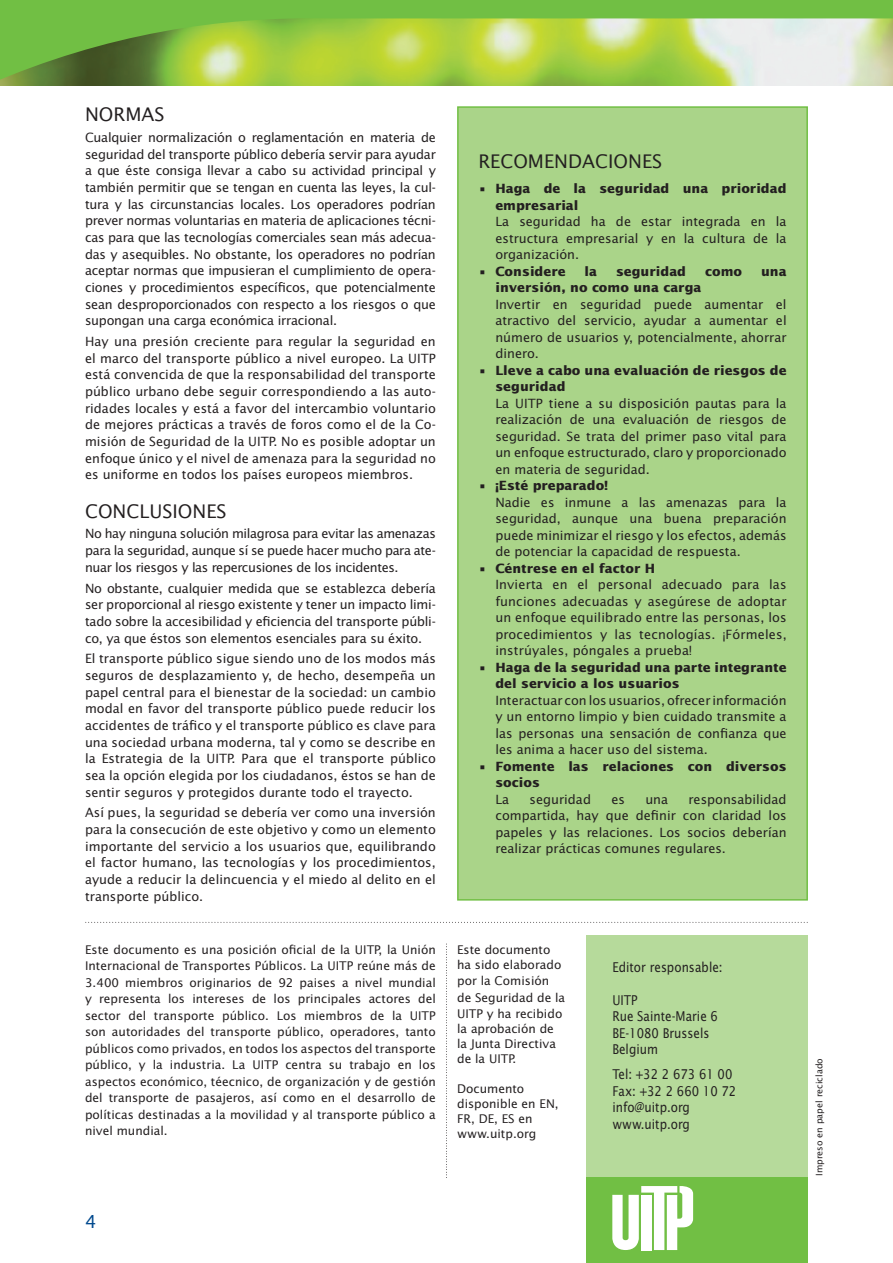
<style>
.page{position:relative;width:893px;height:1263px;background:#fff}
.page>*{position:absolute;margin:0;border:0;box-sizing:border-box;transform-origin:0 0}
.Sous-titre_1{font:18.75px "Lucida Sans";color:#231f20}
.t1{font:18px "Lucida Sans";color:#01498e}
.Texte{font:13.5px/16.5px "Lucida Sans";color:#231f20;scale:.87 1}
.Texte-2{font:12.75px/16.6px "Lucida Sans";letter-spacing:-.02em;color:#231f20;text-align:justify}
.Texte_retrait{font:12.75px/16.5px "Lucida Sans";color:#231f20;text-align:justify}
.Texte_retrait-2{font:700 12.75px/16.5px "Lucida Sans";color:#231f20}
.Text{font:12px/16.5px "Lucida Sans";color:#231f20}
.t2{font:9px "Lucida Sans";color:#231f20}
.s1{font-weight:400}
</style>
<div class="page">
<div style="left:457px;top:106px;width:351px;height:794px;background:#aad489;border:2px solid #71bf44"></div>
<div style="left:587px;top:935px;width:221px;height:247px;background:#b6da9b"></div>
<svg style="left:446px;top:944px;width:1px;height:234px"></svg>
<svg style="left:86px;top:922px;width:722px;height:1px"></svg>
<div style="left:587px;top:1178px;width:221px;height:85px;background:#71bf44"></div>
<svg style="left:612px;top:1186px;width:81px;height:64px"></svg>
<svg style="left:0;top:0;width:893px;height:85px;background:#9fc95e"></svg>
<p class="Sous-titre_1" style="left:85px;top:103px;width:81px">NORMAS</p>
<p class="Texte-2" style="left:85px;top:129px;width:352px">Cualquier normalización o reglamentación en materia de seguridad del transporte público debería servir para ayudar a que éste consiga llevar a cabo su actividad principal y también permitir que se tengan en cuenta las leyes, la cul&shy;tura y las circunstancias locales. Los operadores podrían prever normas voluntarias en materia de aplicaciones técni&shy;cas para que las tecnologías comerciales sean más adecua&shy;das y asequibles. No obstante, los operadores no podrían aceptar normas que impusieran el cumplimiento de opera&shy;ciones y procedimientos específicos, que potencialmente sean desproporcionados con respecto a los riesgos o que supongan una carga económica irracional.</p>
<p class="Texte-2" style="left:85px;top:333px;width:352px">Hay una presión creciente para regular la seguridad en el marco del transporte público a nivel europeo. La UITP está convencida de que la responsabilidad del transporte público urbano debe seguir correspondiendo a las auto&shy;ridades locales y está a favor del intercambio voluntario de mejores prácticas a través de foros como el de la Co&shy;misión de Seguridad de la UITP. No es posible adoptar un enfoque único y el nivel de amenaza para la seguridad no es uniforme en todos los países europeos miembros.</p>
<p class="Sous-titre_1" style="left:85px;top:499px;width:143px">CONCLUSIONES</p>
<p class="Texte-2" style="left:85px;top:525px;width:352px">No hay ninguna solución milagrosa para evitar las amenazas para la seguridad, aunque sí se puede hacer mucho para ate&shy;nuar los riesgos y las repercusiones de los incidentes.</p>
<p class="Texte-2" style="left:85px;top:579px;width:352px">No obstante, cualquier medida que se establezca debería ser proporcional al riesgo existente y tener un impacto limi&shy;tado sobre la accesibilidad y eficiencia del transporte públi&shy;co, ya que éstos son elementos esenciales para su éxito.</p>
<p class="Texte-2" style="left:85px;top:650px;width:352px">El transporte público sigue siendo uno de los modos más seguros de desplazamiento y, de hecho, desempeña un papel central para el bienestar de la sociedad: un cambio modal en favor del transporte público puede reducir los accidentes de tráfico y el transporte público es clave para una sociedad urbana moderna, tal y como se describe en la Estrategia de la UITP. Para que el transporte público sea la opción elegida por los ciudadanos, éstos se han de sentir seguros y protegidos durante todo el trayecto.</p>
<p class="Texte-2" style="left:85px;top:804px;width:352px">Así pues, la seguridad se debería ver como una inversión para la consecución de este objetivo y como un elemento importante del servicio a los usuarios que, equilibrando el factor humano, las tecnologías y los procedimientos, ayude a reducir la delincuencia y el miedo al delito en el transporte público.</p>
<p class="Text" style="left:85px;top:941px;width:352px;text-align:justify">Este documento es una posición oficial de la UITP, la Unión Internacional de Transportes Públicos. La UITP reúne más de 3.400 miembros originarios de 92 paises a nivel mundial y representa los intereses de los principales actores del sector del transporte público. Los miembros de la UITP son autoridades del transporte público, operadores, tanto públicos como privados, en todos los aspectos del transporte público, y la industria. La UITP centra su trabajo en los aspectos económico, téecnico, de organización y de gestión del transporte de pasajeros, así como en el desarrollo de políticas destinadas a la movilidad y al transporte público a nivel mundial.</p>
<p class="Sous-titre_1" style="left:478px;top:150px;width:185px">RECOMENDACIONES</p>
<p class="Texte_retrait-2" style="left:495px;top:180px;width:293px;text-indent:-17px"><span class="s1">•</span> Haga de la seguridad una prioridad empresarial</p>
<p class="Texte_retrait" style="left:495px;top:213px;width:293px">La seguridad ha de estar integrada en la estructura empresarial y en la cultura de la organización.</p>
<p class="Texte_retrait-2" style="left:478px;top:263px;width:89px"><span class="s1">•</span> Considere</p>
<p class="Texte_retrait-2" style="left:584px;top:263px;width:14px">la</p>
<p class="Texte_retrait-2" style="left:616px;top:263px;width:72px">seguridad</p>
<p class="Texte_retrait-2" style="left:705px;top:263px;width:38px">como</p>
<p class="Texte_retrait-2" style="left:761px;top:263px;width:27px">una</p>
<p class="Texte_retrait-2" style="left:495px;top:279px;width:208px">inversión, no como una carga</p>
<p class="Texte_retrait" style="left:495px;top:296px;width:293px">Invertir en seguridad puede aumentar el atractivo del servicio, ayudar a aumentar el número de usuarios y, potencialmente, ahorrar dinero.</p>
<p class="Texte_retrait-2" style="left:495px;top:362px;width:293px;text-indent:-17px"><span class="s1">•</span> Lleve a cabo una evaluación de riesgos de seguridad</p>
<p class="Texte_retrait" style="left:495px;top:395px;width:293px">La UITP tiene a su disposición pautas para la realización de una evaluación de riesgos de seguridad. Se trata del primer paso vital para un enfoque estructurado, claro y proporcionado en materia de seguridad.</p>
<p class="Texte_retrait-2" style="left:478px;top:477px;width:131px"><span class="s1">•</span> ¡Esté preparado!</p>
<p class="Texte_retrait" style="left:495px;top:494px;width:293px">Nadie es inmune a las amenazas para la seguridad, aunque una buena preparación puede minimizar el riesgo y los efectos, además de potenciar la capacidad de respuesta.</p>
<p class="Texte_retrait-2" style="left:478px;top:560px;width:178px"><span class="s1">•</span> Céntrese en el factor H</p>
<p class="Texte_retrait" style="left:495px;top:576px;width:293px">Invierta en el personal adecuado para las funciones adecuadas y asegúrese de adoptar un enfoque equilibrado entre las personas, los procedimientos y las tecnologías. ¡Fórmeles, instrúyales, póngales a prueba!</p>
<p class="Texte_retrait-2" style="left:495px;top:659px;width:293px;text-indent:-17px"><span class="s1">•</span> Haga de la seguridad una parte integrante del servicio a los usuarios</p>
<p class="Texte_retrait" style="left:495px;top:692px;width:293px">Interactuar con los usuarios, ofrecer información y un entorno limpio y bien cuidado transmite a las personas una sensación de confianza que les anima a hacer uso del sistema.</p>
<p class="Texte_retrait-2" style="left:495px;top:758px;width:293px;text-indent:-17px"><span class="s1">•</span> Fomente las relaciones con diversos socios</p>
<p class="Texte_retrait" style="left:495px;top:791px;width:15px">La</p>
<p class="Texte_retrait" style="left:530px;top:791px;width:63px">seguridad</p>
<p class="Texte_retrait" style="left:611px;top:791px;width:15px">es</p>
<p class="Texte_retrait" style="left:645px;top:791px;width:24px">una</p>
<p class="Texte_retrait" style="left:495px;top:791px;width:293px;text-indent:193px">responsabilidad compartida, hay que definir con claridad los papeles y las relaciones. Los socios deberían realizar prácticas comunes regulares.</p>
<p class="Text" style="left:457px;top:941px;width:106px;line-height:15px">Este documento ha sido elaborado</p>
<p class="Text" style="left:457px;top:972px;width:110px">por la Comisión de Seguridad de la<br>UITP y ha recibido</p>
<p class="Text" style="left:457px;top:1021px;width:100px;line-height:15px">la aprobación de la Junta Directiva de la UITP.</p>
<p class="Text" style="left:457px;top:1081px;width:103px;line-height:15px">Documento disponible en EN,<br>FR, DE, ES en</p>
<p class="Text" style="left:457px;top:1125px;width:81px">www.uitp.org</p>
<p class="Texte" style="left:612px;top:958px;width:128px">Editor responsable:</p>
<p class="Texte" style="left:612px;top:991px;width:123px">UITP<br>Rue Sainte-Marie 6<br>BE-1080 Brussels<br>Belgium</p>
<p class="Texte" style="left:612px;top:1065px;width:144px">Tel: +32 2 673 61 00<br>Fax: +32 2 660 10 72 info@uitp.org www.uitp.org</p>
<h2 class="t1" style="left:85px;top:1210px;width:13px">4</h2>
<p class="t2" style="left:814px;top:1176px;width:119px;rotate:-90deg">Impreso en papel reciclado</p>
</div>
